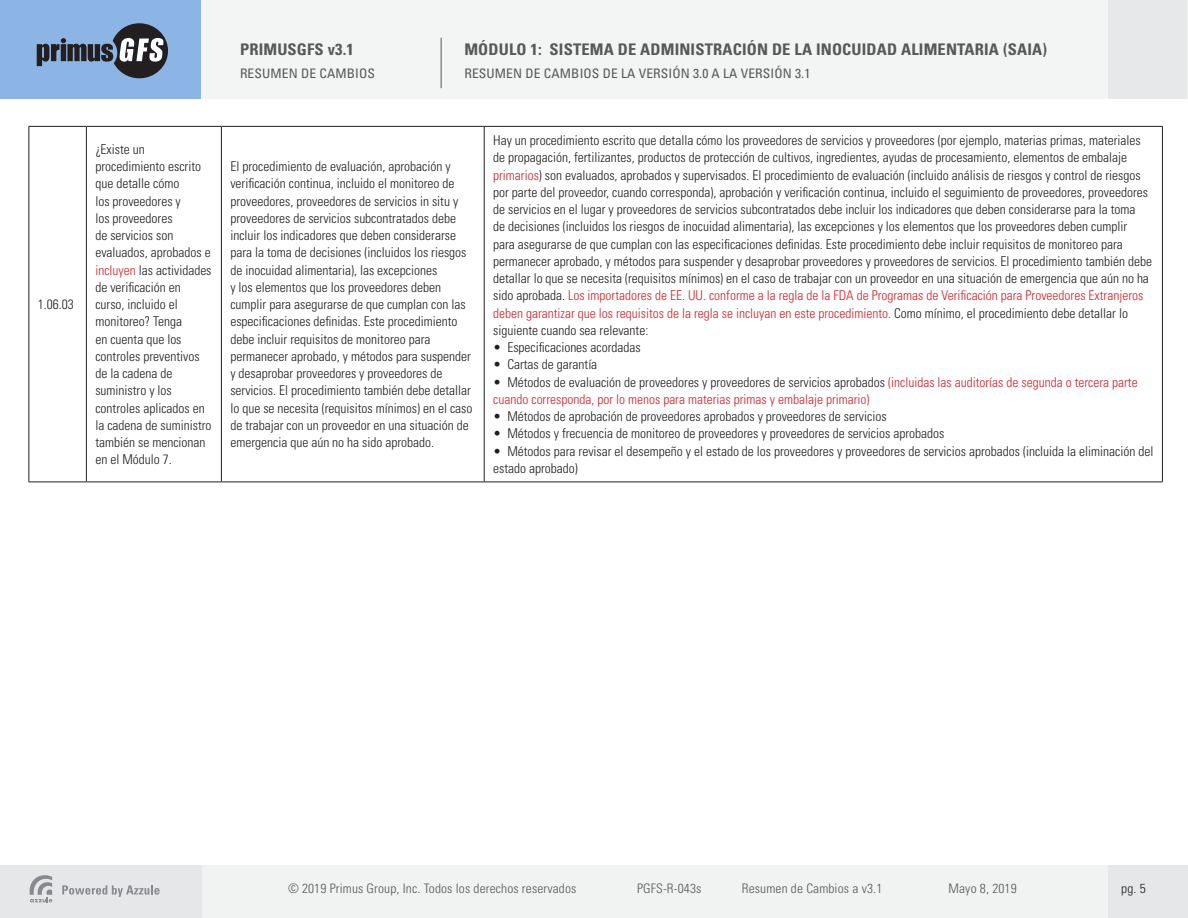
<style>
.page{position:relative;width:1188px;height:918px;background:#fff}
.page>*{position:absolute;margin:0;border:0;box-sizing:border-box;transform-origin:0 0}
.t1{font:700 condensed 16.05px "Univers LT Std";letter-spacing:.01em;color:#57585a}
.t2{font:300 condensed 13.5px/17.2px "Univers LT Std";color:#231f20}
.t3{font:300 condensed 13.5px/17.2px "Univers LT Std";color:#d1232a}
.t4{font:300 condensed 13.05px "Univers LT Std";letter-spacing:.01em;color:#57585a}
.t5{font:condensed 13.05px "Univers LT Std";letter-spacing:.01em;color:#57585a}
.t6{font:300 condensed 13.05px "Univers LT Std";color:#231f20}
.s1{color:#d1232a}
.s2{color:#231f20}
</style>
<div class="page">
<div style="left:0;top:865px;width:924px;height:53px;background:#f1f2f2"></div>
<div style="left:0;top:865px;width:201px;height:53px;background:#e6e7e8"></div>
<svg style="left:62px;top:885px;width:98px;height:12px"></svg>
<svg style="left:30px;top:875px;width:22px;height:27px"></svg>
<div style="left:573px;top:865px;width:615px;height:53px;background:#f1f2f2"></div>
<div style="left:1109px;top:865px;width:79px;height:53px;background:#e6e7e8"></div>
<div style="left:0;top:0;width:833px;height:99px;background:#f3f5f5"></div>
<div style="left:0;top:0;width:201px;height:99px;background:#8cb5e5"></div>
<svg style="left:37px;top:23px;width:131px;height:55px"></svg>
<div style="left:603px;top:0;width:584px;height:99px;background:#f3f5f5"></div>
<div style="left:1108px;top:0;width:79px;height:99px;background:#e7e8e9"></div>
<hr style="left:441px;top:38px;width:1px;height:50px;background:#57585a">
<hr style="left:28px;top:126px;width:58px;height:1px;background:#231f20">
<hr style="left:28px;top:127px;width:1px;height:355px;background:#231f20">
<hr style="left:86px;top:126px;width:135px;height:1px;background:#231f20">
<hr style="left:86px;top:127px;width:1px;height:355px;background:#231f20">
<hr style="left:221px;top:126px;width:263px;height:1px;background:#231f20">
<hr style="left:221px;top:127px;width:1px;height:355px;background:#231f20">
<hr style="left:484px;top:126px;width:679px;height:1px;background:#231f20">
<hr style="left:484px;top:127px;width:1px;height:355px;background:#231f20">
<hr style="left:1162px;top:127px;width:1px;height:355px;background:#231f20">
<hr style="left:28px;top:482px;width:58px;height:1px;background:#231f20">
<hr style="left:86px;top:482px;width:135px;height:1px;background:#231f20">
<hr style="left:221px;top:482px;width:263px;height:1px;background:#231f20">
<hr style="left:484px;top:482px;width:679px;height:1px;background:#231f20">
<p class="t1" style="left:240px;top:40px;width:115px">PRIMUSGFS v3.1</p>
<p class="t5" style="left:240px;top:65px;width:137px">RESUMEN DE CAMBIOS</p>
<p class="t1" style="left:464px;top:40px;width:584px">MÓDULO 1: SISTEMA DE ADMINISTRACIÓN DE LA INOCUIDAD ALIMENTARIA (SAIA)</p>
<p class="t5" style="left:464px;top:65px;width:348px">RESUMEN DE CAMBIOS DE LA VERSIÓN 3.0 A LA VERSIÓN 3.1</p>
<p class="t2" style="left:38px;top:296px;width:37px">1.06.03</p>
<p class="t2" style="left:95px;top:140px;width:118px">¿Existe un procedimiento escrito que detalle cómo<br>los proveedores y<br>los proveedores<br>de servicios son evaluados, aprobados e <span class="s1">incluyen</span> las actividades de verificación en curso, incluido el monitoreo? Tenga<br>en cuenta que los controles preventivos de la cadena de suministro y los controles aplicados en la cadena de suministro también se mencionan en el Módulo 7.</p>
<p class="t2" style="left:230px;top:158px;width:244px">El procedimiento de evaluación, aprobación y verificación continua, incluido el monitoreo de proveedores, proveedores de servicios in situ y proveedores de servicios subcontratados debe incluir los indicadores que deben considerarse para la toma de decisiones (incluidos los riesgos de inocuidad alimentaria), las excepciones<br>y los elementos que los proveedores deben cumplir para asegurarse de que cumplan con las especificaciones definidas. Este procedimiento debe incluir requisitos de monitoreo para permanecer aprobado, y métodos para suspender y desaprobar proveedores y proveedores de servicios. El procedimiento también debe detallar lo que se necesita (requisitos mínimos) en el caso de trabajar con un proveedor en una situación de emergencia que aún no ha sido aprobado.</p>
<p class="t2" style="left:493px;top:132px;width:660px">Hay un procedimiento escrito que detalla cómo los proveedores de servicios y proveedores (por ejemplo, materias primas, materiales de propagación, fertilizantes, productos de protección de cultivos, ingredientes, ayudas de procesamiento, elementos de embalaje <span class="s1">primarios</span>) son evaluados, aprobados y supervisados. El procedimiento de evaluación (incluido análisis de riesgos y control de riesgos por parte del proveedor, cuando corresponda), aprobación y verificación continua, incluido el seguimiento de proveedores, proveedores de servicios en el lugar y proveedores de servicios subcontratados debe incluir los indicadores que deben considerarse para la toma<br>de decisiones (incluidos los riesgos de inocuidad alimentaria), las excepciones y los elementos que los proveedores deben cumplir para asegurarse de que cumplan con las especificaciones definidas. Este procedimiento debe incluir requisitos de monitoreo para permanecer aprobado, y métodos para suspender y desaprobar proveedores y proveedores de servicios. El procedimiento también debe detallar lo que se necesita (requisitos mínimos) en el caso de trabajar con un proveedor en una situación de emergencia que aún no ha sido aprobada. <span class="s1">Los importadores de EE. UU. conforme a la regla de la FDA de Programas de Verificación para Proveedores Extranjeros deben garantizar que los requisitos de la regla se incluyan en este procedimiento.</span> Como mínimo, el procedimiento debe detallar lo siguiente cuando sea relevante:</p>
<p class="t2" style="left:493px;top:339px;width:149px">• Especificaciones acordadas</p>
<p class="t2" style="left:493px;top:356px;width:106px">• Cartas de garantía</p>
<p class="t3" style="left:493px;top:373px;width:646px"><span class="s2">• Métodos de evaluación de proveedores y proveedores de servicios aprobados</span> (incluidas las auditorías de segunda o tercera parte cuando corresponda, por lo menos para materias primas y embalaje primario)</p>
<p class="t2" style="left:493px;top:408px;width:395px">• Métodos de aprobación de proveedores aprobados y proveedores de servicios</p>
<p class="t2" style="left:493px;top:425px;width:453px">• Métodos y frecuencia de monitoreo de proveedores y proveedores de servicios aprobados</p>
<p class="t2" style="left:493px;top:442px;width:662px">• Métodos para revisar el desempeño y el estado de los proveedores y proveedores de servicios aprobados (incluida la eliminación del estado aprobado)</p>
<p class="t4" style="left:288px;top:881px;width:290px">© 2019 Primus Group, Inc. Todos los derechos reservados</p>
<p class="t4" style="left:637px;top:881px;width:66px">PGFS-R-043s</p>
<p class="t4" style="left:742px;top:881px;width:142px">Resumen de Cambios a v3.1</p>
<p class="t4" style="left:949px;top:881px;width:70px">Mayo 8, 2019</p>
<p class="t6" style="left:1121px;top:881px;width:26px">pg. 5</p>
</div>
